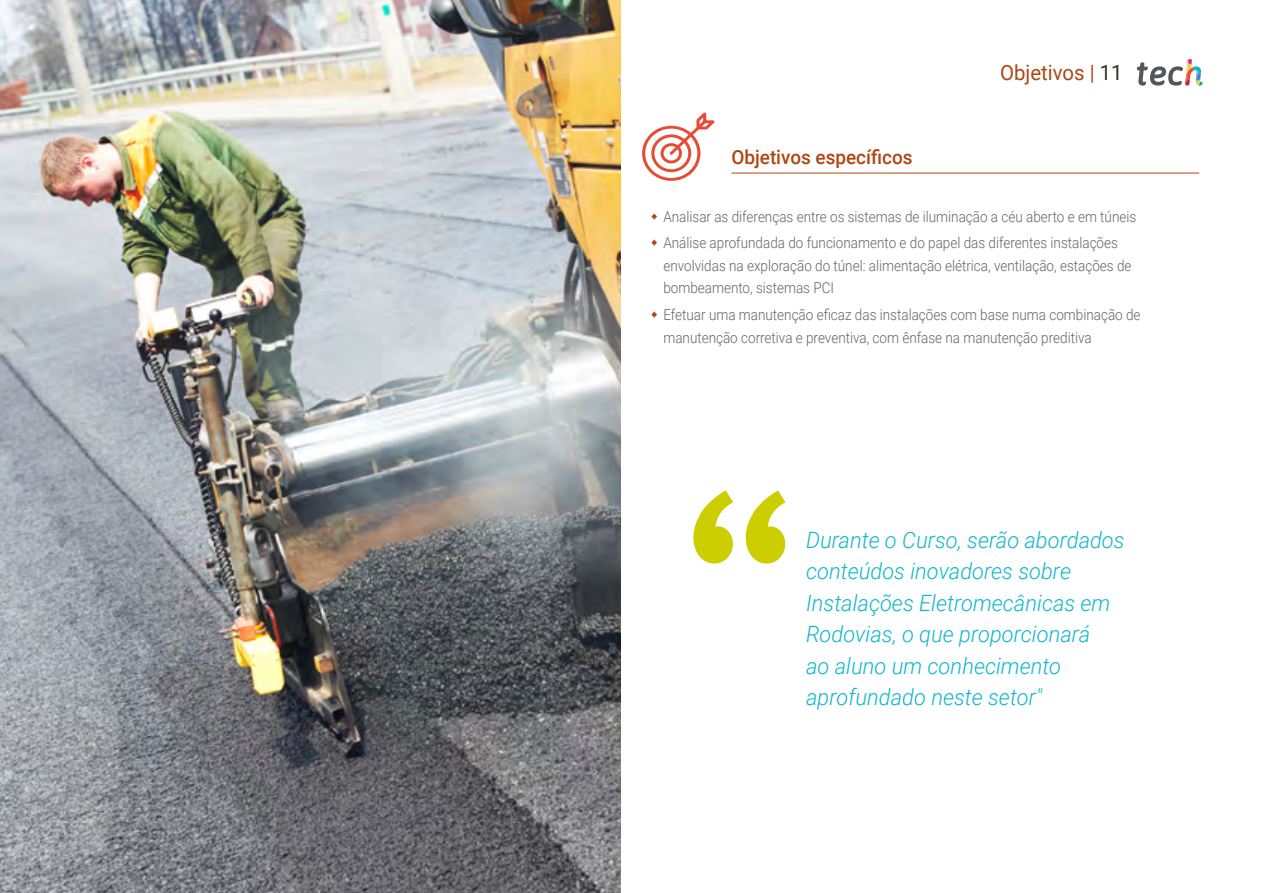
<style>
.page{position:relative;width:1263px;height:893px;background:#fff}
.page>*{position:absolute;margin:0;border:0;box-sizing:border-box;transform-origin:0 0}
.t1{font:italic 300 22.5px/31.5px "Roboto";color:#0fb6cf}
.t2{font:21px "Roboto";color:#ae4615}
.t3{font:500 19.5px "Roboto";color:#ae4615}
.t4{font:300 15px/22.5px "Roboto";color:#61646a;scale:.9 1}
.s1{color:#312e20}
</style>
<div class="page">
<hr style="left:731px;top:173px;width:468px;height:1px;background:#ae4615">
<svg style="left:642px;top:112px;width:72px;height:69px"></svg>
<img style="left:0;top:0;width:621px;height:893px">
<svg style="left:1137px;top:59px;width:65px;height:27px"></svg>
<svg style="left:693px;top:490px;width:92px;height:74px"></svg>
<h3 class="t3" style="left:731px;top:144px;width:183px">Objetivos específicos</h3>
<h2 class="t2" style="left:1000px;top:57px;width:124px">Objetivos | <span class="s1">11</span></h2>
<p class="t4" style="left:663px;top:202px;width:527px;line-height:26.7px">Analisar as diferenças entre os sistemas de iluminação a céu aberto e em túneis<br>Análise aprofundada do funcionamento e do papel das diferentes instalações</p>
<p class="t4" style="left:663px;top:254px;width:522px">envolvidas na exploração do túnel: alimentação elétrica, ventilação, estações de bombeamento, sistemas PCI</p>
<p class="t4" style="left:663px;top:303px;width:532px">Efetuar uma manutenção eficaz das instalações com base numa combinação de manutenção corretiva e preventiva, com ênfase na manutenção preditiva</p>
<h1 class="t1" style="left:806px;top:523px;width:320px">Durante o Curso, serão abordados conteúdos inovadores sobre<br>Instalações Eletromecânicas em<br>Rodovias, o que proporcionará<br>ao aluno um conhecimento aprofundado neste setor"</h1>
</div>
